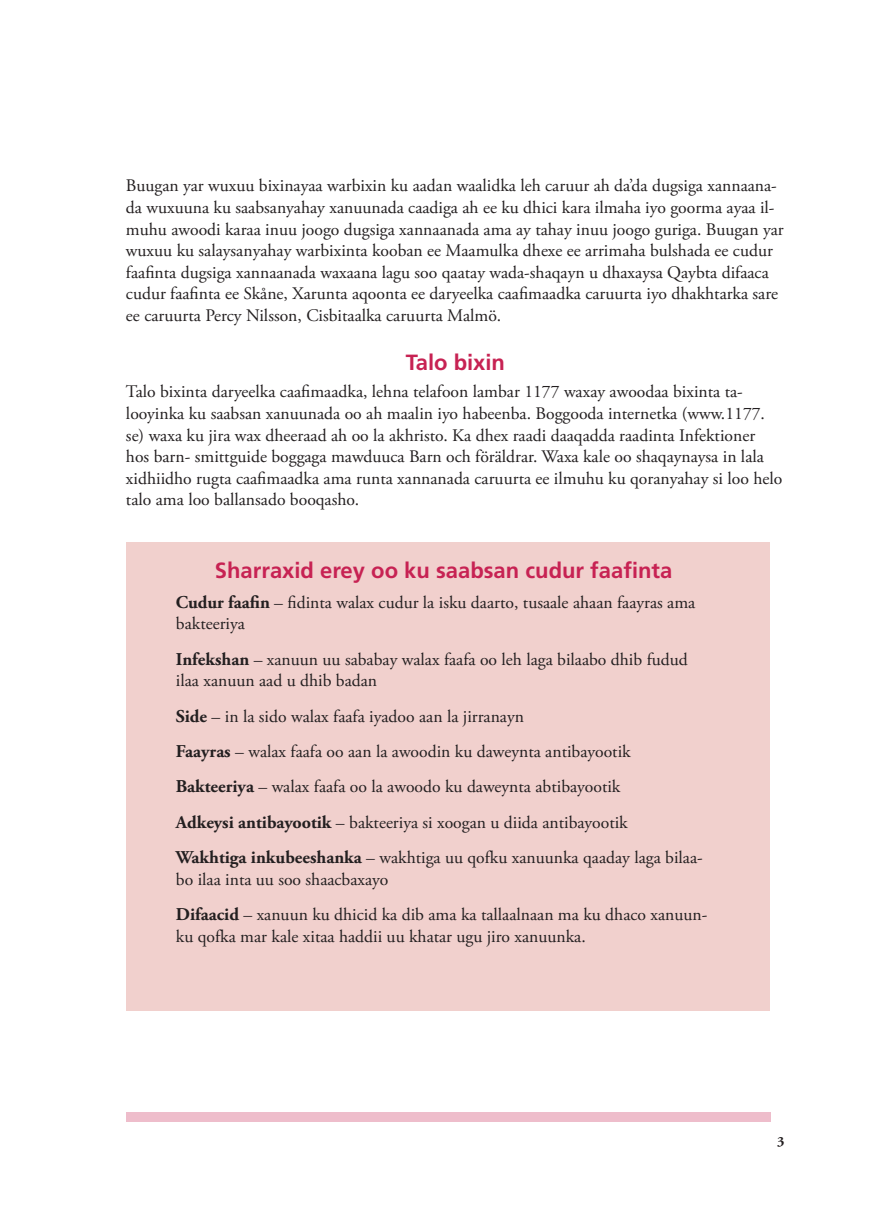
<style>
.page{position:relative;width:874px;height:1225px;background:#fff}
.page>*{position:absolute;margin:0;border:0;box-sizing:border-box;transform-origin:0 0}
.Underrubrik_röd{font:700 22px "Frutiger";color:#c72253}
.brödtext{font:17.6px/21.6px "Adobe Garamond Pro";color:#231f20}
.t1{font:700 14px "Adobe Garamond Pro";color:#231f20}
.s1{font-weight:700;font-size:18px}
</style>
<div class="page">
<div style="left:126px;top:1112px;width:643px;height:10px;background:#eebdcb"></div>
<div style="left:126px;top:541px;width:643px;height:469px;background:#f1d0cd"></div>
<p class="brödtext" style="left:126px;top:176px;width:659px">Buugan yar wuxuu bixinayaa warbixin ku aadan waalidka leh caruur ah da’da dugsiga xannaana&shy;da wuxuuna ku saabsanyahay xanuunada caadiga ah ee ku dhici kara ilmaha iyo goorma ayaa il&shy;muhu awoodi karaa inuu joogo dugsiga xannaanada ama ay tahay inuu joogo guriga. Buugan yar wuxuu ku salaysanyahay warbixinta kooban ee Maamulka dhexe ee arrimaha bulshada ee cudur faafinta dugsiga xannaanada waxaana lagu soo qaatay wada-shaqayn u dhaxaysa Qaybta difaaca cudur faafinta ee Skåne, Xarunta aqoonta ee daryeelka caafimaadka caruurta iyo dhakhtarka sare ee caruurta Percy Nilsson, Cisbitaalka caruurta Malmö.</p>
<p class="Underrubrik_röd" style="left:406px;top:349px;width:101px">Talo bixin</p>
<p class="brödtext" style="left:126px;top:382px;width:657px">Talo bixinta daryeelka caafimaadka, lehna telafoon lambar 1177 waxay awoodaa bixinta ta&shy;looyinka ku saabsan xanuunada oo ah maalin iyo habeenba. Boggooda internetka (www.1177. se) waxa ku jira wax dheeraad ah oo la akhristo. Ka dhex raadi daaqadda raadinta Infektioner hos barn- smittguide boggaga mawduuca Barn och föräldrar. Waxa kale oo shaqaynaysa in lala xidhiidho rugta caafimaadka ama runta xannanada caruurta ee ilmuhu ku qoranyahay si loo helo talo ama loo ballansado booqasho.</p>
<p class="Underrubrik_röd" style="left:215px;top:557px;width:458px">Sharraxid erey oo ku saabsan cudur faafinta</p>
<p class="brödtext" style="left:176px;top:592px;width:520px"><span class="s1">Cudur faafin</span> – fidinta walax cudur la isku daarto, tusaale ahaan faayras ama bakteeriya</p>
<p class="brödtext" style="left:176px;top:649px;width:513px"><span class="s1">Infekshan</span> – xanuun uu sababay walax faafa oo leh laga bilaabo dhib fudud ilaa xanuun aad u dhib badan</p>
<p class="brödtext" style="left:176px;top:706px;width:349px"><span class="s1">Side</span> – in la sido walax faafa iyadoo aan la jirranayn</p>
<p class="brödtext" style="left:176px;top:741px;width:456px"><span class="s1">Faayras</span> – walax faafa oo aan la awoodin ku daweynta antibayootik</p>
<p class="brödtext" style="left:176px;top:776px;width:446px"><span class="s1">Bakteeriya</span> – walax faafa oo la awoodo ku daweynta abtibayootik</p>
<p class="brödtext" style="left:176px;top:812px;width:453px"><span class="s1">Adkeysi antibayootik</span> – bakteeriya si xoogan u diida antibayootik</p>
<p class="brödtext" style="left:176px;top:847px;width:528px"><span class="s1">Wakhtiga inkubeeshanka</span> – wakhtiga uu qofku xanuunka qaaday laga bilaa&shy;bo ilaa inta uu soo shaacbaxayo</p>
<p class="brödtext" style="left:176px;top:904px;width:532px"><span class="s1">Difaacid</span> – xanuun ku dhicid ka dib ama ka tallaalnaan ma ku dhaco xanuun&shy;ku qofka mar kale xitaa haddii uu khatar ugu jiro xanuunka.</p>
<p class="t1" style="left:776px;top:1133px;width:9px">3</p>
</div>
